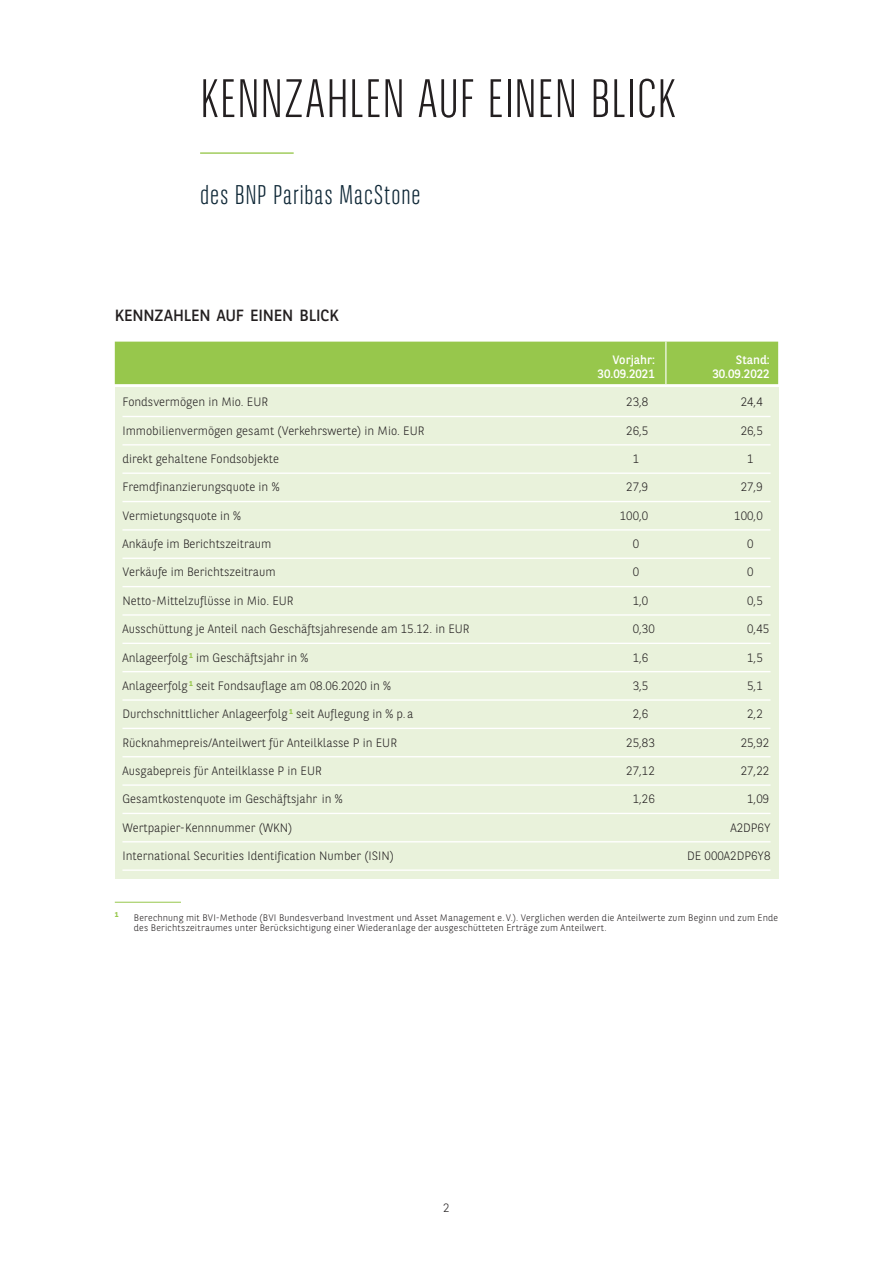
<style>
.page{position:relative;width:893px;height:1263px;background:#fff}
.page>*{position:absolute;margin:0;border:0;box-sizing:border-box;transform-origin:0 0}
.t1{font:300 54px "BNPP Sans Condensed";letter-spacing:.025em;color:#231f20}
.t2{font:300 27px "BNPP Sans Condensed";letter-spacing:.04em;color:#0e2736}
.t3{font:16.2px "BNPP Sans";letter-spacing:-.01em;color:#231f20}
.t4{font:300 12.15px "BNPP Sans";color:#231f20}
.t5{font:12.15px "BNPP Sans";color:#fff}
.t6{font:300 12px "BNPP Sans";color:#231f20}
.t7{font:300 9.45px/9.4px "BNPP Sans";letter-spacing:.02em;color:#231f20}
.t8{font:700 7.05px "BNPP Sans";color:#97c74c}
</style>
<div class="page">
<hr style="left:200px;top:152px;width:94px;height:2px;background:#97c74c">
<hr style="left:115px;top:902px;width:66px;height:1px;background:#97c74c">
<div style="left:115px;top:342px;width:663px;height:42px;background:#97c74c"></div>
<hr style="left:665px;top:342px;width:1px;height:42px;background:#fff">
<div style="left:115px;top:387px;width:663px;height:492px;background:#e9f2db"></div>
<hr style="left:122px;top:416px;width:648px;height:1px;background:#fff">
<hr style="left:122px;top:444px;width:648px;height:1px;background:#fff">
<hr style="left:122px;top:472px;width:648px;height:2px;background:#fff">
<hr style="left:122px;top:501px;width:648px;height:1px;background:#fff">
<hr style="left:122px;top:529px;width:648px;height:2px;background:#fff">
<hr style="left:122px;top:558px;width:648px;height:1px;background:#fff">
<hr style="left:122px;top:586px;width:648px;height:1px;background:#fff">
<hr style="left:122px;top:614px;width:648px;height:2px;background:#fff">
<hr style="left:122px;top:643px;width:648px;height:1px;background:#fff">
<hr style="left:122px;top:671px;width:648px;height:1px;background:#fff">
<hr style="left:122px;top:699px;width:648px;height:2px;background:#fff">
<hr style="left:122px;top:728px;width:648px;height:1px;background:#fff">
<hr style="left:122px;top:756px;width:648px;height:1px;background:#fff">
<hr style="left:122px;top:784px;width:648px;height:2px;background:#fff">
<hr style="left:122px;top:813px;width:648px;height:1px;background:#fff">
<hr style="left:122px;top:841px;width:648px;height:1px;background:#fff">
<hr style="left:122px;top:869px;width:648px;height:2px;background:#fff">
<h1 class="t1" style="left:200px;top:65px;width:477px">KENNZAHLEN AUF EINEN BLICK</h1>
<h2 class="t2" style="left:200px;top:178px;width:222px">des BNP Paribas MacStone</h2>
<h3 class="t3" style="left:115px;top:305px;width:225px">KENNZAHLEN AUF EINEN BLICK</h3>
<p class="t5" style="left:612px;top:351px;width:44px">Vorjahr:</p>
<p class="t5" style="left:736px;top:351px;width:35px">Stand:</p>
<p class="t5" style="left:598px;top:365px;width:59px">30.09.2021</p>
<p class="t5" style="left:712px;top:365px;width:59px">30.09.2022</p>
<p class="t4" style="left:122px;top:394px;width:147px">Fondsvermögen in Mio. EUR</p>
<p class="t4" style="left:626px;top:394px;width:24px">23,8</p>
<p class="t4" style="left:741px;top:394px;width:24px">24,4</p>
<p class="t4" style="left:122px;top:422px;width:303px">Immobilienvermögen gesamt (Verkehrswerte) in Mio. EUR</p>
<p class="t4" style="left:626px;top:422px;width:24px">26,5</p>
<p class="t4" style="left:741px;top:422px;width:24px">26,5</p>
<p class="t4" style="left:122px;top:450px;width:158px">direkt gehaltene Fondsobjekte</p>
<p class="t4" style="left:633px;top:450px;width:8px">1</p>
<p class="t4" style="left:747px;top:450px;width:8px">1</p>
<p class="t4" style="left:122px;top:479px;width:158px">Fremdfinanzierungsquote in %</p>
<p class="t4" style="left:626px;top:479px;width:24px">27,9</p>
<p class="t4" style="left:741px;top:479px;width:24px">27,9</p>
<p class="t4" style="left:122px;top:507px;width:120px">Vermietungsquote in %</p>
<p class="t4" style="left:620px;top:507px;width:30px">100,0</p>
<p class="t4" style="left:734px;top:507px;width:30px">100,0</p>
<p class="t4" style="left:122px;top:536px;width:151px">Ankäufe im Berichtszeitraum</p>
<p class="t4" style="left:633px;top:536px;width:8px">0</p>
<p class="t4" style="left:747px;top:536px;width:8px">0</p>
<p class="t4" style="left:122px;top:564px;width:155px">Verkäufe im Berichtszeitraum</p>
<p class="t4" style="left:633px;top:564px;width:8px">0</p>
<p class="t4" style="left:747px;top:564px;width:8px">0</p>
<p class="t4" style="left:122px;top:592px;width:173px">Netto-Mittelzuflüsse in Mio. EUR</p>
<p class="t4" style="left:633px;top:592px;width:17px">1,0</p>
<p class="t4" style="left:747px;top:592px;width:17px">0,5</p>
<p class="t4" style="left:122px;top:621px;width:349px">Ausschüttung je Anteil nach Geschäftsjahresende am 15.12. in EUR</p>
<p class="t4" style="left:633px;top:621px;width:24px">0,30</p>
<p class="t4" style="left:747px;top:621px;width:24px">0,45</p>
<p class="t4" style="left:122px;top:649px;width:187px">Anlageerfolg <sup>1</sup> im Geschäftsjahr in %</p>
<p class="t4" style="left:633px;top:649px;width:17px">1,6</p>
<p class="t4" style="left:747px;top:649px;width:17px">1,5</p>
<p class="t4" style="left:122px;top:677px;width:270px">Anlageerfolg <sup>1</sup> seit Fondsauflage am 08.06.2020 in %</p>
<p class="t4" style="left:633px;top:677px;width:17px">3,5</p>
<p class="t4" style="left:747px;top:677px;width:17px">5,1</p>
<p class="t4" style="left:122px;top:706px;width:292px">Durchschnittlicher Anlageerfolg <sup>1</sup> seit Auflegung in % p.a</p>
<p class="t4" style="left:633px;top:706px;width:17px">2,6</p>
<p class="t4" style="left:747px;top:706px;width:17px">2,2</p>
<p class="t4" style="left:122px;top:734px;width:276px">Rücknahmepreis/Anteilwert für Anteilklasse P in EUR</p>
<p class="t4" style="left:626px;top:734px;width:30px">25,83</p>
<p class="t4" style="left:741px;top:734px;width:30px">25,92</p>
<p class="t4" style="left:122px;top:762px;width:201px">Ausgabepreis für Anteilklasse P in EUR</p>
<p class="t4" style="left:626px;top:762px;width:30px">27,12</p>
<p class="t4" style="left:741px;top:762px;width:30px">27,22</p>
<p class="t4" style="left:122px;top:791px;width:222px">Gesamtkostenquote im Geschäftsjahr in %</p>
<p class="t4" style="left:633px;top:791px;width:24px">1,26</p>
<p class="t4" style="left:747px;top:791px;width:24px">1,09</p>
<p class="t4" style="left:122px;top:819px;width:171px">Wertpapier-Kennnummer (WKN)</p>
<p class="t4" style="left:730px;top:819px;width:42px">A2DP6Y</p>
<p class="t4" style="left:122px;top:847px;width:273px">International Securities Identification Number (ISIN)</p>
<p class="t4" style="left:687px;top:847px;width:85px">DE 000A2DP6Y8</p>
<p class="t8" style="left:115px;top:910px;width:5px">1</p>
<p class="t7" style="left:134px;top:913px;width:646px">Berechnung mit BVI-Methode (BVI Bundesverband Investment und Asset Management e.V.). Verglichen werden die Anteilwerte zum Beginn und zum Ende des Berichtszeitraumes unter Berücksichtigung einer Wiederanlage der ausgeschütteten Erträge zum Anteilwert.</p>
<p class="t6" style="left:443px;top:1199px;width:8px">2</p>
</div>
